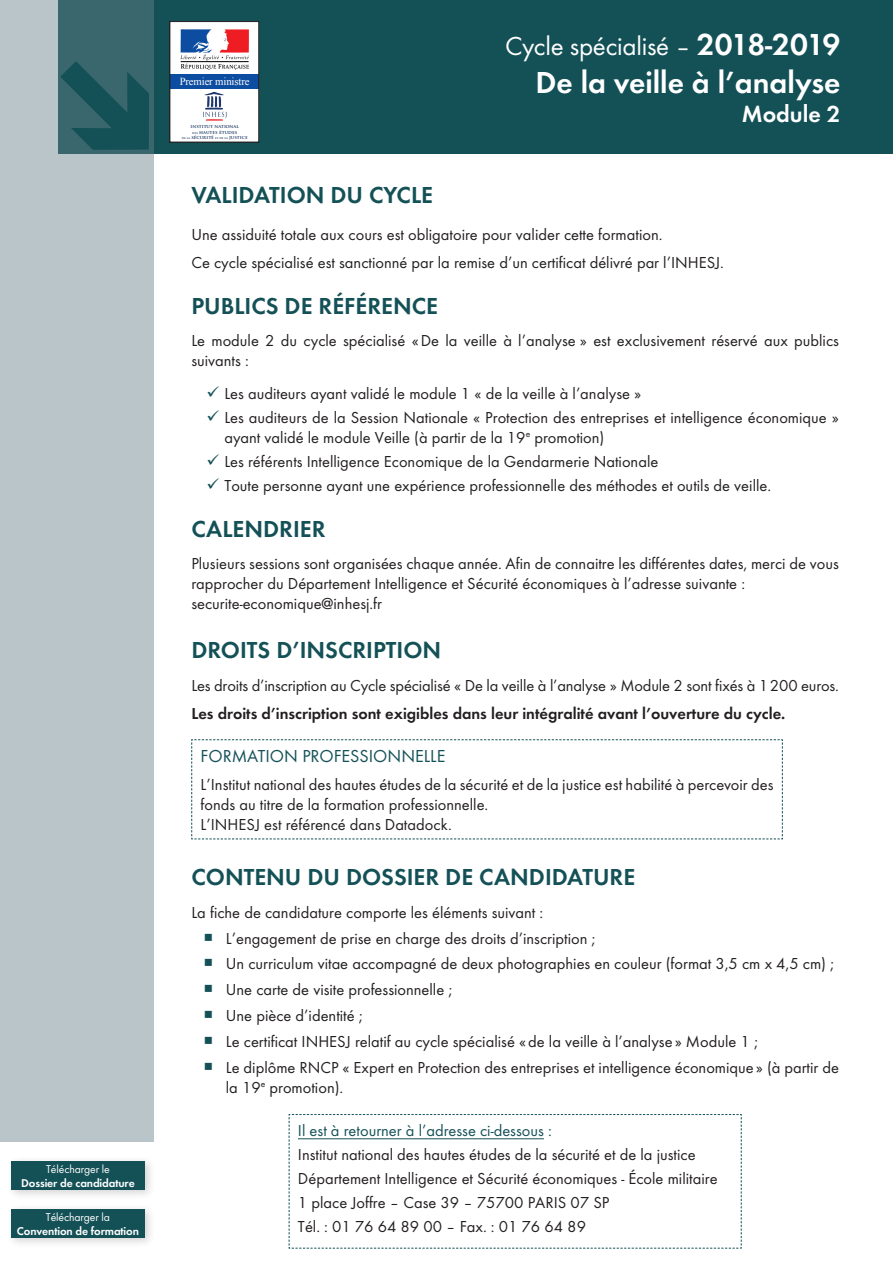
<style>
.page{position:relative;width:893px;height:1263px;background:#fff}
.page>*{position:absolute;margin:0;border:0;box-sizing:border-box;transform-origin:0 0}
.t1{font:700 31.5px "Function";color:#fff}
.t2{font:27px "Function";letter-spacing:-.01em;color:#fff}
.t3{font:700 24px "Function";color:#145157}
.t4{font:700 24px "Function";color:#fff}
.t5{font:18px "Function";color:#145157}
.t6{font:16.5px/19.8px "Function";color:#231f20}
.t7{font:700 16.5px "Function";color:#231f20}
.t8{font:16.5px "Function";color:#145157}
.t9{font:700 11.7px "Function";letter-spacing:-.01em;color:#fff}
.t10{font:11.7px "Function";letter-spacing:-.01em;color:#fff}
.t11{font:10.8px "Times New Roman";letter-spacing:-.015em;color:#fff}
.t12{font:700 4.65px/5.6px "Trajan Pro";color:#15325f;text-align:center}
.s1{font-size:2.85px}
.s2{font-weight:700;font-size:31.5px}
.s3{color:#145157}
</style>
<div class="page">
<svg style="left:191px;top:739px;width:592px;height:101px"></svg>
<div style="left:6px;top:1155px;width:150px;height:46px;background:#231f20;opacity:.2"></div>
<div style="left:11px;top:1161px;width:134px;height:29px;background:#145157"></div>
<div style="left:6px;top:1204px;width:150px;height:45px;background:#231f20;opacity:.2"></div>
<div style="left:11px;top:1209px;width:134px;height:29px;background:#145157"></div>
<svg style="left:288px;top:1114px;width:454px;height:135px"></svg>
<div style="left:59px;top:0;width:834px;height:153px;background:#145157"></div>
<div style="left:0;top:0;width:153px;height:1142px;background:#b9c5c8"></div>
<svg style="left:58px;top:22px;width:201px;height:152px"></svg>
<p class="t10" style="left:46px;top:1162px;width:65px">Télécharger le</p>
<p class="t9" style="left:21px;top:1176px;width:115px">Dossier de candidature</p>
<p class="t10" style="left:46px;top:1210px;width:66px">Télécharger la</p>
<p class="t9" style="left:17px;top:1224px;width:124px">Convention de formation</p>
<p class="t11" style="left:180px;top:75px;width:71px">Premier ministre</p>
<p class="t12" style="left:191px;top:124px;width:50px">INSTITUT NATIONAL<br><span class="s1">DES</span> HAUTES ÉTUDES</p>
<p class="t12" style="left:182px;top:135px;width:67px"><span class="s1">DE LA</span> SÉCURITÉ <span class="s1">ET DE LA</span> JUSTICE</p>
<h2 class="t2" style="left:505px;top:31px;width:337px">Cycle spécialisé – <span class="s2">2018-2019</span></h2>
<h1 class="t1" style="left:535px;top:64px;width:307px">De la veille à l’analyse</h1>
<h3 class="t4" style="left:742px;top:99px;width:100px">Module 2</h3>
<h3 class="t3" style="left:191px;top:181px;width:243px">Validation du cycle</h3>
<p class="t6" style="left:191px;top:220px;width:534px;line-height:28.3px">Une assiduité totale aux cours est obligatoire pour valider cette formation.<br>Ce cycle spécialisé est sanctionné par la remise d’un certificat délivré par l’INHESJ.</p>
<h3 class="t3" style="left:191px;top:292px;width:248px">Publics de référence</h3>
<p class="t6" style="left:191px;top:331px;width:649px">Le module 2 du cycle spécialisé «De la veille à l’analyse » est exclusivement réservé aux publics suivants :</p>
<p class="t6" style="left:206px;top:383px;width:436px"><span class="s3">✓</span> Les auditeurs ayant validé le module 1 « de la veille à l’analyse »</p>
<p class="t6" style="left:224px;top:408px;width:616px;text-indent:-18px"><span class="s3">✓</span> Les auditeurs de la Session Nationale « Protection des entreprises et intelligence économique » ayant validé le module Veille (à partir de la 19<sup>e</sup> promotion)</p>
<p class="t6" style="left:206px;top:451px;width:453px"><span class="s3">✓</span> Les référents Intelligence Economique de la Gendarmerie Nationale</p>
<p class="t6" style="left:206px;top:475px;width:566px"><span class="s3">✓</span> Toute personne ayant une expérience professionnelle des méthodes et outils de veille.</p>
<h3 class="t3" style="left:191px;top:514px;width:136px">Calendrier</h3>
<p class="t6" style="left:191px;top:554px;width:649px">Plusieurs sessions sont organisées chaque année. Afin de connaitre les différentes dates, merci de vous rapprocher du Département Intelligence et Sécurité économiques à l’adresse suivante : securite-economique@inhesj.fr</p>
<h3 class="t3" style="left:191px;top:636px;width:251px">Droits d’inscription</h3>
<p class="t6" style="left:191px;top:675px;width:649px">Les droits d’inscription au Cycle spécialisé « De la veille à l’analyse » Module 2 sont fixés à 1200 euros.</p>
<p class="t7" style="left:191px;top:704px;width:595px">Les droits d’inscription sont exigibles dans leur intégralité avant l’ouverture du cycle.</p>
<p class="t5" style="left:201px;top:746px;width:246px">FORMATION PROFESSIONNELLE</p>
<p class="t6" style="left:201px;top:775px;width:574px">L’Institut national des hautes études de la sécurité et de la justice est habilité à percevoir des fonds au titre de la formation professionnelle.<br>L’INHESJ est référencé dans Datadock.</p>
<h3 class="t3" style="left:191px;top:863px;width:445px">Contenu du dossier de candidature</h3>
<p class="t6" style="left:191px;top:902px;width:354px">La fiche de candidature comporte les éléments suivant :</p>
<p class="t6" style="left:203px;top:928px;width:393px"><span class="s3">○</span> L’engagement de prise en charge des droits d’inscription ;</p>
<p class="t6" style="left:203px;top:954px;width:632px"><span class="s3">○</span> Un curriculum vitae accompagné de deux photographies en couleur (format 3,5 cm x 4,5 cm) ;</p>
<p class="t6" style="left:203px;top:980px;width:250px"><span class="s3">○</span> Une carte de visite professionnelle ;</p>
<p class="t6" style="left:203px;top:1006px;width:161px"><span class="s3">○</span> Une pièce d’identité ;</p>
<p class="t6" style="left:203px;top:1032px;width:556px"><span class="s3">○</span> Le certificat INHESJ relatif au cycle spécialisé «de la veille à l’analyse » Module 1 ;</p>
<p class="t6" style="left:226px;top:1057px;width:615px;text-indent:-22px"><span class="s3">○</span> Le diplôme RNCP « Expert en Protection des entreprises et intelligence économique » (à partir de la 19<sup>e</sup> promotion).</p>
<p class="t8" style="left:298px;top:1121px;width:255px">Il est à retourner à l’adresse ci-dessous :</p>
<p class="t6" style="left:298px;top:1142px;width:421px;line-height:24px">Institut national des hautes études de la sécurité et de la justice Département Intelligence et Sécurité économiques - École militaire 1 place Joffre – Case 39 – 75700 PARIS 07 SP<br>Tél. : 01 76 64 89 00 – Fax. : 01 76 64 89</p>
</div>
